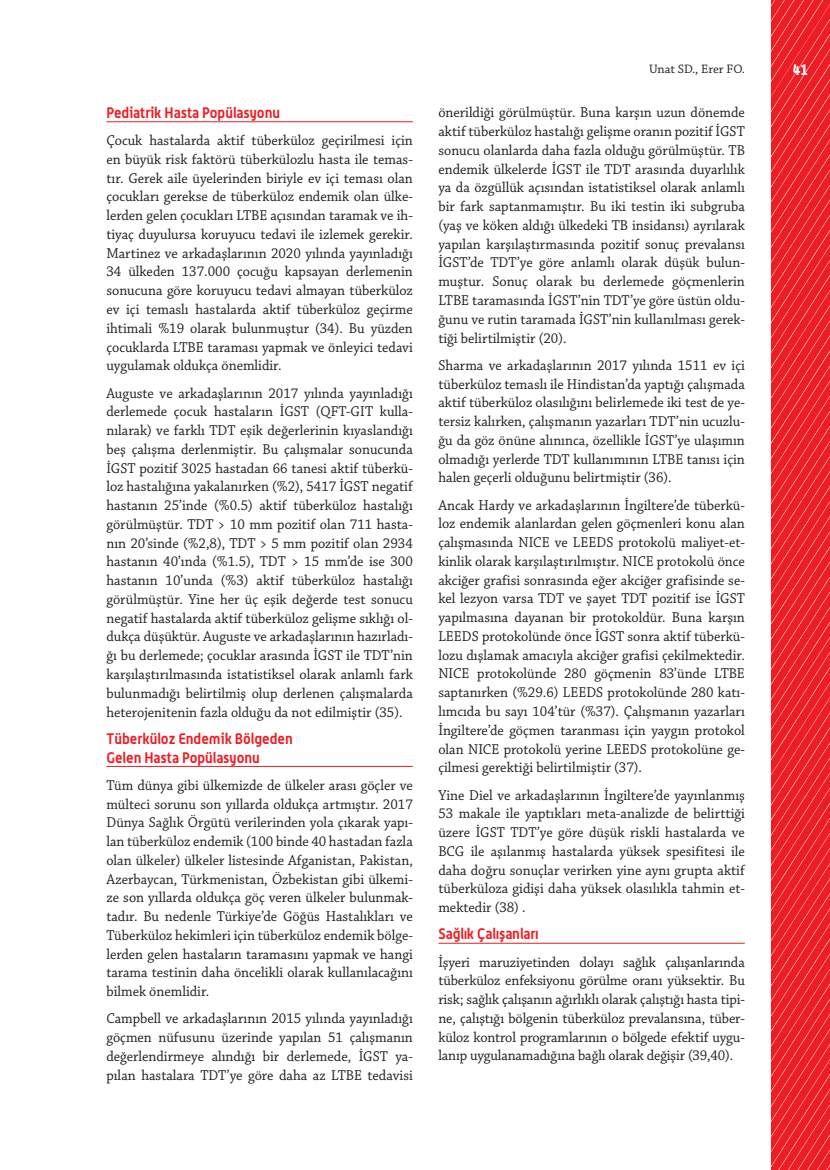
<style>
.page{position:relative;width:830px;height:1170px;background:#fff}
.page>*{position:absolute;margin:0;border:0;box-sizing:border-box;transform-origin:0 0}
.t1{font:15px/18.8px "Chaparral Pro";color:#231f20;text-align:justify;scale:.95 1}
.t2{font:700 15px/18.8px "Alwyn OT";color:#ee1d23;scale:.95 1}
.t3{font:700 15px "Alwyn OT";color:#fff;scale:.85 1}
.t4{font:12.9px "Chaparral Pro";color:#231f20}
</style>
<div class="page">
<svg style="left:771px;top:0;width:58px;height:1169px;background:#ee2a2f"></svg>
<hr style="left:106px;top:121px;width:306px;height:1px;background:#ee1d23">
<hr style="left:106px;top:766px;width:306px;height:1px;background:#ee1d23">
<hr style="left:438px;top:942px;width:306px;height:1px;background:#ee1d23">
<p class="t2" style="left:106px;top:103px;width:184px">Pediatrik Hasta Popülasyonu</p>
<p class="t1" style="left:106px;top:132px;width:324px">Çocuk hastalarda aktif tüberküloz geçirilmesi için en büyük risk faktörü tüberkülozlu hasta ile temas&shy;tır. Gerek aile üyelerinden biriyle ev içi teması olan çocukları gerekse de tüberküloz endemik olan ülke&shy;lerden gelen çocukları LTBE açısından taramak ve ih&shy;tiyaç duyulursa koruyucu tedavi ile izlemek gerekir.<br>Martinez ve arkadaşlarının 2020 yılında yayınladığı 34 ülkeden 137.000 çocuğu kapsayan derlemenin sonucuna göre koruyucu tedavi almayan tüberküloz ev içi temaslı hastalarda aktif tüberküloz geçirme ihtimali %19 olarak bulunmuştur (34). Bu yüzden çocuklarda LTBE taraması yapmak ve önleyici tedavi uygulamak oldukça önemlidir.</p>
<p class="t1" style="left:106px;top:384px;width:324px">Auguste ve arkadaşlarının 2017 yılında yayınladığı derlemede çocuk hastaların İGST (QFT-GIT kulla&shy;nılarak) ve farklı TDT eşik değerlerinin kıyaslandığı beş çalışma derlenmiştir. Bu çalışmalar sonucunda İGST pozitif 3025 hastadan 66 tanesi aktif tüberkü&shy;loz hastalığına yakalanırken (%2), 5417 İGST negatif hastanın 25’inde (%0.5) aktif tüberküloz hastalığı görülmüştür. TDT &gt; 10 mm pozitif olan 711 hasta&shy;nın 20’sinde (%2,8), TDT &gt; 5 mm pozitif olan 2934 hastanın 40’ında (%1.5), TDT &gt; 15 mm’de ise 300 hastanın 10’unda (%3) aktif tüberküloz hastalığı görülmüştür. Yine her üç eşik değerde test sonucu negatif hastalarda aktif tüberküloz gelişme sıklığı ol&shy;dukça düşüktür. Auguste ve arkadaşlarının hazırladı&shy;ğı bu derlemede; çocuklar arasında İGST ile TDT’nin karşılaştırılmasında istatistiksel olarak anlamlı fark bulunmadığı belirtilmiş olup derlenen çalışmalarda heterojenitenin fazla olduğu da not edilmiştir (35).</p>
<p class="t2" style="left:106px;top:728px;width:198px">Tüberküloz Endemik Bölgeden<br>Gelen Hasta Popülasyonu</p>
<p class="t1" style="left:106px;top:776px;width:324px">Tüm dünya gibi ülkemizde de ülkeler arası göçler ve mülteci sorunu son yıllarda oldukça artmıştır. 2017<br>Dünya Sağlık Örgütü verilerinden yola çıkarak yapı&shy;lan tüberküloz endemik (100 binde 40 hastadan fazla olan ülkeler) ülkeler listesinde Afganistan, Pakistan, Azerbaycan, Türkmenistan, Özbekistan gibi ülkemi&shy;ze son yıllarda oldukça göç veren ülkeler bulunmak&shy;tadır. Bu nedenle Türkiye’de Göğüs Hastalıkları ve Tüberküloz hekimleri için tüberküloz endemik bölge&shy;lerden gelen hastaların taramasını yapmak ve hangi tarama testinin daha öncelikli olarak kullanılacağını bilmek önemlidir.</p>
<p class="t1" style="left:106px;top:1009px;width:324px">Campbell ve arkadaşlarının 2015 yılında yayınladığı göçmen nüfusunu üzerinde yapılan 51 çalışmanın değerlendirmeye alındığı bir derlemede, İGST ya&shy;pılan hastalara TDT’ye göre daha az LTBE tedavisi</p>
<p class="t4" style="left:648px;top:62px;width:97px">Unat SD., Erer FO.</p>
<p class="t3" style="left:792px;top:61px;width:19px">41</p>
<p class="t1" style="left:438px;top:104px;width:324px">önerildiği görülmüştür. Buna karşın uzun dönemde aktif tüberküloz hastalığı gelişme oranın pozitif İGST sonucu olanlarda daha fazla olduğu görülmüştür. TB endemik ülkelerde İGST ile TDT arasında duyarlılık ya da özgüllük açısından istatistiksel olarak anlamlı bir fark saptanmamıştır. Bu iki testin iki subgruba (yaş ve köken aldığı ülkedeki TB insidansı) ayrılarak yapılan karşılaştırmasında pozitif sonuç prevalansı İGST’de TDT’ye göre anlamlı olarak düşük bulun&shy;muştur. Sonuç olarak bu derlemede göçmenlerin LTBE taramasında İGST’nin TDT’ye göre üstün oldu&shy;ğunu ve rutin taramada İGST’nin kullanılması gerek&shy;tiği belirtilmiştir (20).</p>
<p class="t1" style="left:438px;top:356px;width:324px">Sharma ve arkadaşlarının 2017 yılında 1511 ev içi tüberküloz temaslı ile Hindistan’da yaptığı çalışmada aktif tüberküloz olasılığını belirlemede iki test de ye&shy;tersiz kalırken, çalışmanın yazarları TDT’nin ucuzlu&shy;ğu da göz önüne alınınca, özellikle İGST’ye ulaşımın olmadığı yerlerde TDT kullanımının LTBE tanısı için halen geçerli olduğunu belirtmiştir (36).</p>
<p class="t1" style="left:438px;top:496px;width:324px">Ancak Hardy ve arkadaşlarının İngiltere’de tüberkü&shy;loz endemik alanlardan gelen göçmenleri konu alan çalışmasında NICE ve LEEDS protokolü maliyet-et&shy;kinlik olarak karşılaştırılmıştır. NICE protokolü önce akciğer grafisi sonrasında eğer akciğer grafisinde se&shy;kel lezyon varsa TDT ve şayet TDT pozitif ise İGST yapılmasına dayanan bir protokoldür. Buna karşın LEEDS protokolünde önce İGST sonra aktif tüberkü&shy;lozu dışlamak amacıyla akciğer grafisi çekilmektedir.<br>NICE protokolünde 280 göçmenin 83’ünde LTBE saptanırken (%29.6) LEEDS protokolünde 280 katı&shy;lımcıda bu sayı 104’tür (%37). Çalışmanın yazarları İngiltere’de göçmen taranması için yaygın protokol olan NICE protokolü yerine LEEDS protokolüne ge&shy;çilmesi gerektiği belirtilmiştir (37).</p>
<p class="t1" style="left:438px;top:786px;width:324px">Yine Diel ve arkadaşlarının İngiltere’de yayınlanmış 53 makale ile yaptıkları meta-analizde de belirttiği üzere İGST TDT’ye göre düşük riskli hastalarda ve BCG ile aşılanmış hastalarda yüksek spesifitesi ile daha doğru sonuçlar verirken yine aynı grupta aktif tüberküloza gidişi daha yüksek olasılıkla tahmin et&shy;mektedir (38) .</p>
<p class="t2" style="left:438px;top:924px;width:107px">Sağlık Çalışanları</p>
<p class="t1" style="left:438px;top:953px;width:324px">İşyeri maruziyetinden dolayı sağlık çalışanlarında tüberküloz enfeksiyonu görülme oranı yüksektir. Bu risk; sağlık çalışanın ağırlıklı olarak çalıştığı hasta tipi&shy;ne, çalıştığı bölgenin tüberküloz prevalansına, tüber&shy;küloz kontrol programlarının o bölgede efektif uygu&shy;lanıp uygulanamadığına bağlı olarak değişir (39,40).</p>
</div>
